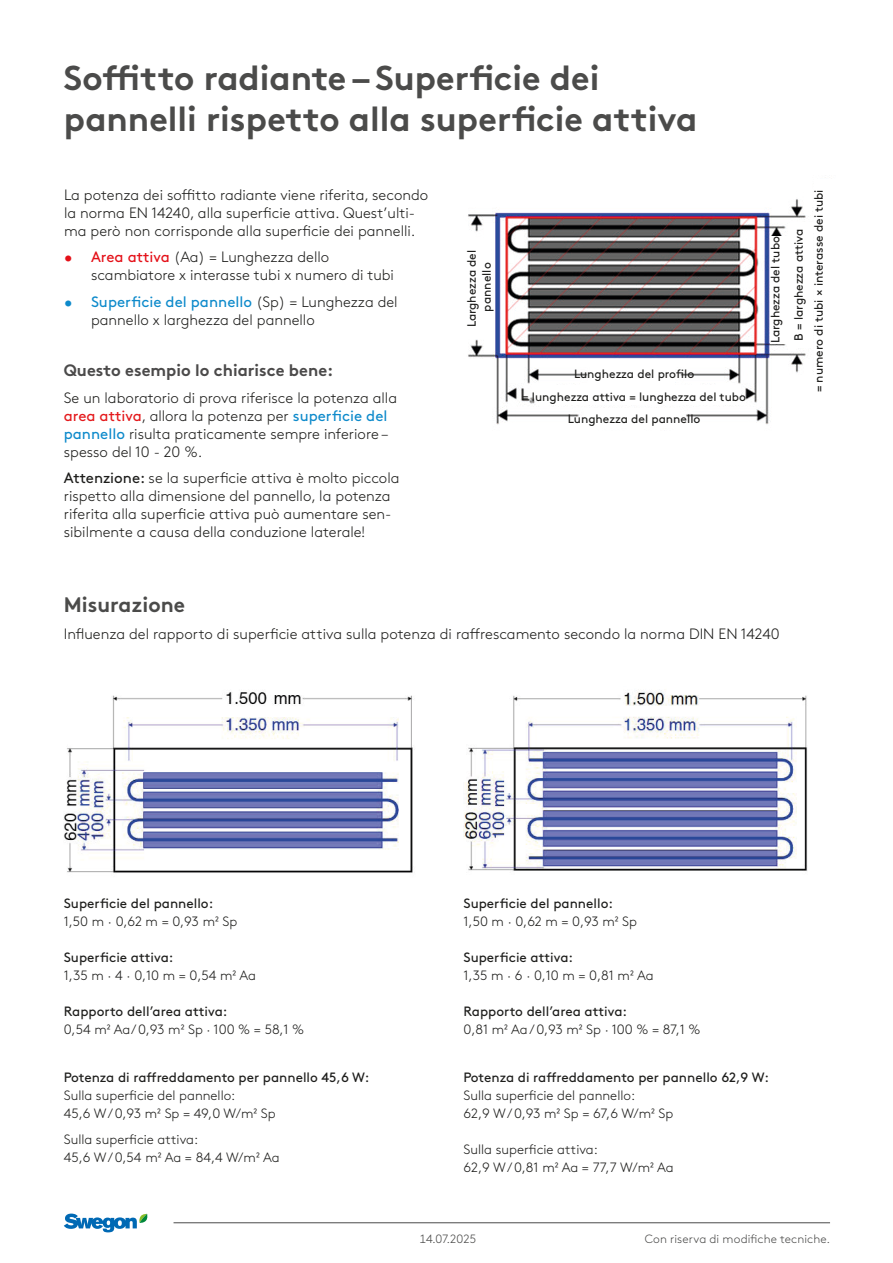
<style>
.page{position:relative;width:893px;height:1263px;background:#fff}
.page>*{position:absolute;margin:0;border:0;box-sizing:border-box;transform-origin:0 0}
.t1{font:700 34.5px/41.4px "Swegon Brown";color:#4b4b4a}
.t2{font:700 21px "Swegon Brown";color:#4b4b4a}
.t3{font:700 16.5px "Swegon Brown";color:#4b4a4a}
.t4{font:300 15px/18px "Swegon Brown";color:#1d1d1b}
.t5{font:300 13.5px/18px "Swegon Brown";color:#1d1d1b}
.t6{font:13.5px "Swegon Brown";color:#1d1d1b}
.t7{font:12px/22.5px "Swegon Brown";color:#1d1d1b;text-align:center}
.t8{font:300 12px "Swegon Brown";letter-spacing:.005em;color:#4b4b4a}
.s1{font-weight:400;color:#e41018}
.s2{font-weight:400;color:#0d8acb}
.s3{font-weight:400;color:#e4181b}
.s4{font-weight:400}
</style>
<div class="page">
<hr style="left:174px;top:1222px;width:656px;height:1px;background:#4b4b4a">
<svg style="left:64px;top:1213px;width:84px;height:19px"></svg>
<img style="left:64px;top:692px;width:349px;height:181px">
<img style="left:464px;top:690px;width:344px;height:181px">
<img style="left:468px;top:199px;width:338px;height:226px">
<div style="left:591px;top:366px;width:84px;height:20px;background:#fff"></div>
<div style="left:537px;top:385px;width:204px;height:20px;background:#fff"></div>
<div style="left:584px;top:408px;width:96px;height:20px;background:#fff"></div>
<div style="left:467px;top:238px;width:24px;height:101px;background:#fff"></div>
<div style="left:770px;top:236px;width:21px;height:107px;background:#fff"></div>
<div style="left:794px;top:222px;width:18px;height:125px;background:#fff"></div>
<h1 class="t1" style="left:64px;top:53px;width:635px">Soffitto radiante – Superficie dei pannelli rispetto alla superficie attiva</h1>
<p class="t4" style="left:64px;top:184px;width:366px">La potenza dei soffitto radiante viene riferita, secondo la norma EN 14240, alla superficie attiva. Quest’ulti&shy;ma però non corrisponde alla superficie dei pannelli.</p>
<p class="t4" style="left:91px;top:247px;width:305px;text-indent:-27px"><span class="s1">• Area attiva</span> (Aa) = Lunghezza dello scambiatore x interasse tubi x numero di tubi</p>
<p class="t4" style="left:91px;top:291px;width:308px;text-indent:-27px"><span class="s2">• Superficie del pannello</span> (Sp) = Lunghezza del pannello x larghezza del pannello</p>
<p class="t3" style="left:64px;top:357px;width:271px">Questo esempio lo chiarisce bene:</p>
<p class="t4" style="left:64px;top:388px;width:335px">Se un laboratorio di prova riferisce la potenza alla <span class="s3">area attiva</span>, allora la potenza per <span class="s2">superficie del pannello</span> risulta praticamente sempre inferiore – spesso del 10 - 20 %.</p>
<p class="t4" style="left:64px;top:468px;width:337px"><span class="s4">Attenzione:</span> se la superficie attiva è molto piccola rispetto alla dimensione del pannello, la potenza riferita alla superficie attiva può aumentare sen&shy;sibilmente a causa della conduzione laterale!</p>
<p class="t7" style="left:463px;top:327px;width:79px;line-height:15px;rotate:-90deg">Larghezza del pannello</p>
<p class="t7" style="left:522px;top:362px;width:225px">Lunghezza del profilo<br>= lunghezza attiva = lunghezza del tubo<br>Lunghezza del pannello</p>
<p class="t7" style="left:762px;top:343px;width:116px;line-height:23.5px;text-align:left;rotate:-90deg">Larghezza del tubo<br>B = larghezza attiva</p>
<p class="t7" style="left:806px;top:392px;width:204px;rotate:-90deg">= numero di tubi × interasse dei tubi</p>
<h2 class="t2" style="left:64px;top:588px;width:123px">Misurazione</h2>
<p class="t4" style="left:64px;top:623px;width:717px">Influenza del rapporto di superficie attiva sulla potenza di raffrescamento secondo la norma DIN EN 14240</p>
<p class="t6" style="left:64px;top:893px;width:151px">Superficie del pannello:</p>
<p class="t5" style="left:64px;top:912px;width:175px">1,50 m · 0,62 m = 0,93 m² Sp</p>
<p class="t6" style="left:64px;top:947px;width:111px">Superficie attiva:</p>
<p class="t5" style="left:64px;top:966px;width:194px">1,35 m · 4 · 0,10 m = 0,54 m² Aa</p>
<p class="t6" style="left:64px;top:1001px;width:165px">Rapporto dell’area attiva:</p>
<p class="t5" style="left:64px;top:1020px;width:242px">0,54 m² Aa/ 0,93 m² Sp · 100 % = 58,1 %</p>
<p class="t6" style="left:64px;top:1067px;width:307px">Potenza di raffreddamento per pannello 45,6 W:</p>
<p class="t5" style="left:64px;top:1085px;width:213px">Sulla superficie del pannello:<br>45,6 W / 0,93 m² Sp = 49,0 W/m² Sp</p>
<p class="t5" style="left:64px;top:1129px;width:217px">Sulla superficie attiva:<br>45,6 W / 0,54 m² Aa = 84,4 W/m² Aa</p>
<p class="t6" style="left:463px;top:893px;width:151px">Superficie del pannello:</p>
<p class="t5" style="left:463px;top:912px;width:175px">1,50 m · 0,62 m = 0,93 m² Sp</p>
<p class="t6" style="left:463px;top:947px;width:111px">Superficie attiva:</p>
<p class="t5" style="left:463px;top:966px;width:192px">1,35 m · 6 · 0,10 m = 0,81 m² Aa</p>
<p class="t6" style="left:463px;top:1001px;width:165px">Rapporto dell’area attiva:</p>
<p class="t5" style="left:463px;top:1020px;width:238px">0,81 m² Aa / 0,93 m² Sp · 100 % = 87,1 %</p>
<p class="t6" style="left:463px;top:1067px;width:307px">Potenza di raffreddamento per pannello 62,9 W:</p>
<p class="t5" style="left:463px;top:1085px;width:211px">Sulla superficie del pannello:<br>62,9 W / 0,93 m² Sp = 67,6 W/m² Sp</p>
<p class="t5" style="left:463px;top:1139px;width:212px">Sulla superficie attiva:<br>62,9 W / 0,81 m² Aa = 77,7 W/m² Aa</p>
<p class="t8" style="left:420px;top:1230px;width:58px">14.07.2025</p>
<p class="t8" style="left:645px;top:1230px;width:187px">Con riserva di modifiche tecniche.</p>
</div>
